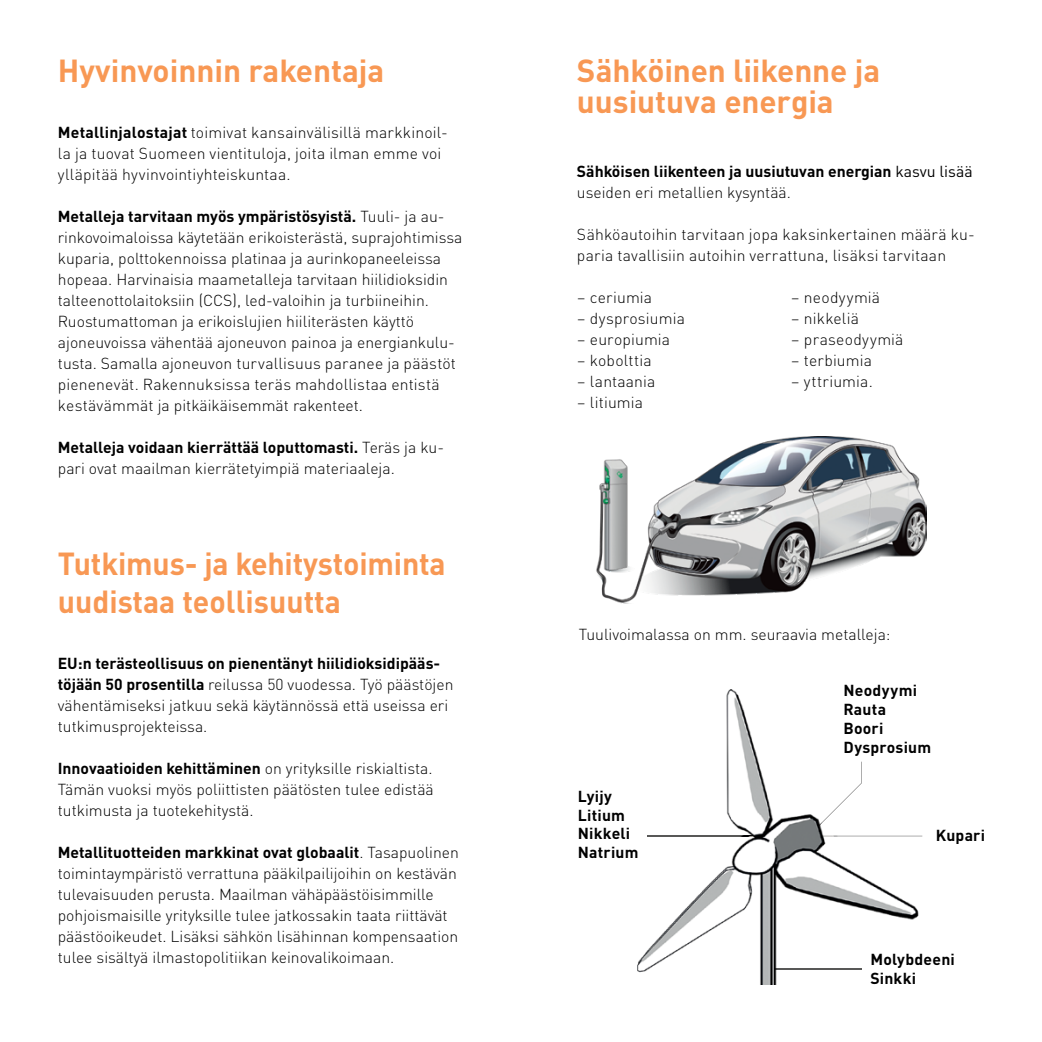
<style>
.page{position:relative;width:1042px;height:1042px;background:#fff}
.page>*{position:absolute;margin:0;border:0;box-sizing:border-box;transform-origin:0 0}
.t1{font:700 31.5px/31.5px "DIN Pro";letter-spacing:-.005em;color:#f89854}
.t2{font:700 31.5px/37.8px "DIN Pro";letter-spacing:-.005em;color:#f89854;scale:.96 1}
.t3{font:300 15.75px/21px "DIN Pro";color:#000}
.t4{font:700 15.75px/18.9px "DIN Pro";letter-spacing:.01em;color:#000}
.s1{font-weight:700}
.s2{font-weight:400}
.s3{font-weight:300}
</style>
<div class="page">
<img style="left:637px;top:689px;width:286px;height:295px">
<img style="left:596px;top:436px;width:331px;height:167px">
<h1 class="t1" style="left:58px;top:53px;width:328px">Hyvinvoinnin rakentaja</h1>
<p class="t3" style="left:58px;top:121px;width:391px"><span class="s1">Metallinjalostajat</span> toimivat kansainvälisillä markkinoil&shy;la ja tuovat Suomeen vientituloja, joita ilman emme voi ylläpitää hyvinvointiyhteiskuntaa.</p>
<p class="t3" style="left:58px;top:205px;width:406px"><span class="s1">Metalleja tarvitaan myös ympäristösyistä.</span> Tuuli- ja au&shy;rinkovoimaloissa käytetään erikoisterästä, suprajohtimissa kuparia, polttokennoissa platinaa ja aurinkopaneeleissa hopeaa. Harvinaisia maametalleja tarvitaan hiilidioksidin talteenottolaitoksiin (CCS), led-valoihin ja turbiineihin.<br>Ruostumattoman ja erikoislujien hiiliterästen käyttö ajoneuvoissa vähentää ajoneuvon painoa ja energiankulu&shy;tusta. Samalla ajoneuvon turvallisuus paranee ja päästöt pienenevät. Rakennuksissa teräs mahdollistaa entistä kestävämmät ja pitkäikäisemmät rakenteet.</p>
<p class="t3" style="left:58px;top:436px;width:388px"><span class="s1">Metalleja voidaan kierrättää loputtomasti.</span> Teräs ja ku&shy;pari ovat maailman kierrätetyimpiä materiaaleja.</p>
<h1 class="t2" style="left:58px;top:543px;width:406px">Tutkimus- ja kehitystoiminta uudistaa teollisuutta</h1>
<p class="t3" style="left:58px;top:652px;width:397px"><span class="s1">EU:n terästeollisuus on pienentänyt hiilidioksidipääs&shy;töjään 50 prosentilla</span> reilussa 50 vuodessa. Työ päästöjen vähentämiseksi jatkuu sekä käytännössä että useissa eri tutkimusprojekteissa.</p>
<p class="t3" style="left:58px;top:757px;width:378px;text-align:justify"><span class="s1">Innovaatioiden kehittäminen</span> on yrityksille riskialtista.<br>Tämän vuoksi myös poliittisten päätösten tulee edistää tutkimusta ja tuotekehitystä.</p>
<p class="t3" style="left:58px;top:841px;width:403px"><span class="s1">Metallituotteiden markkinat ovat globaalit</span>. Tasapuolinen toimintaympäristö verrattuna pääkilpailijoihin on kestävän tulevaisuuden perusta. Maailman vähäpäästöisimmille pohjoismaisille yrityksille tulee jatkossakin taata riittävät päästöoikeudet. Lisäksi sähkön lisähinnan kompensaation tulee sisältyä ilmastopolitiikan keinovalikoimaan.</p>
<h1 class="t1" style="left:577px;top:52px;width:305px">Sähköinen liikenne ja uusiutuva energia</h1>
<p class="t4" style="left:577px;top:160px;width:397px;line-height:21px">Sähköisen liikenteen ja uusiutuvan energian <span class="s2">kasvu lisää </span><span class="s3">useiden eri metallien kysyntää.</span></p>
<p class="t3" style="left:577px;top:223px;width:399px">Sähköautoihin tarvitaan jopa kaksinkertainen määrä ku&shy;paria tavallisiin autoihin verrattuna, lisäksi tarvitaan</p>
<p class="t3" style="left:577px;top:286px;width:77px">– ceriumia</p>
<p class="t3" style="left:577px;top:307px;width:109px">– dysprosiumia</p>
<p class="t3" style="left:577px;top:328px;width:95px">– europiumia</p>
<p class="t3" style="left:577px;top:349px;width:76px">– kobolttia</p>
<p class="t3" style="left:577px;top:370px;width:80px">– lantaania</p>
<p class="t3" style="left:577px;top:391px;width:68px">– litiumia</p>
<p class="t3" style="left:791px;top:286px;width:91px">– neodyymiä</p>
<p class="t3" style="left:791px;top:307px;width:70px">– nikkeliä</p>
<p class="t3" style="left:791px;top:328px;width:114px">– praseodyymiä</p>
<p class="t3" style="left:791px;top:349px;width:83px">– terbiumia</p>
<p class="t3" style="left:791px;top:370px;width:83px">– yttriumia.</p>
<p class="t3" style="left:579px;top:623px;width:313px">Tuulivoimalassa on mm. seuraavia metalleja:</p>
<p class="t4" style="left:578px;top:785px;width:62px">Lyijy<br>Litium<br>Nikkeli<br>Natrium</p>
<p class="t4" style="left:843px;top:680px;width:89px">Neodyymi<br>Rauta<br>Boori<br>Dysprosium</p>
<p class="t4" style="left:936px;top:824px;width:51px">Kupari</p>
<p class="t4" style="left:870px;top:949px;width:86px">Molybdeeni<br>Sinkki</p>
</div>
